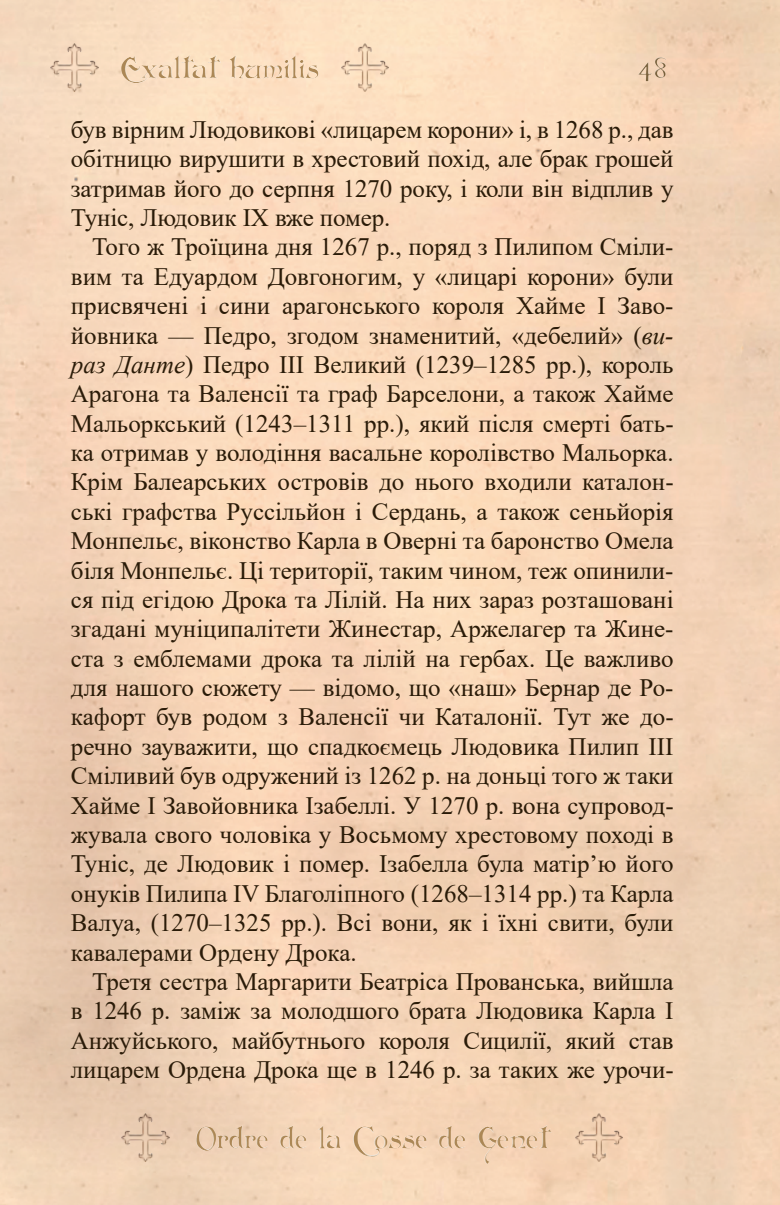
<style>
.page{position:relative;width:780px;height:1205px;background:#fff}
.page>*{position:absolute;margin:0;border:0;box-sizing:border-box;transform-origin:0 0}
.t1{font:35px "Acquest Script";color:#78603b}
.t2{font:30px "Arlekino";color:#ab8755}
.t3{font:25px/29.2px "Times New Roman";letter-spacing:-.005em;color:#2a1b08;text-align:justify}
.s1{font-style:italic}
</style>
<div class="page">
<div style="left:101px;top:6px;width:272px;height:97px;background:#fce0c2"></div>
<div style="left:599px;top:6px;width:146px;height:110px;background:#f3d2b4"></div>
<div style="left:51px;top:1117px;width:622px;height:78px;background:#f4d4b7"></div>
<img style="left:574px;top:1113px;width:50px;height:49px">
<img style="left:120px;top:1113px;width:50px;height:49px">
<img style="left:50px;top:43px;width:49px;height:49px">
<img style="left:341px;top:43px;width:49px;height:49px">
<p class="t2" style="left:120px;top:50px;width:200px">Exaltat humilis</p>
<h1 class="t1" style="left:638px;top:45px;width:30px">48</h1>
<p class="t3" style="left:71px;top:114px;width:604px">був вірним Людовикові «лицарем корони» і, в 1268 р., дав обітницю вирушити в хрестовий похід, але брак грошей затримав його до серпня 1270 року, і коли він відплив у Туніс, Людовик IX вже помер.</p>
<p class="t3" style="left:71px;top:232px;width:604px;text-indent:21px">Того ж Троїцина дня 1267 р., поряд з Пилипом Сміли&shy;вим та Едуардом Довгоногим, у «лицарі корони» були присвячені і сини арагонського короля Хайме I Заво&shy;йовника — Педро, згодом знаменитий, «дебелий» (<span class="s1">ви&shy;раз Данте</span>) Педро III Великий (1239–1285 рр.), король Арагона та Валенсії та граф Барселони, а також Хайме Мальоркський (1243–1311 рр.), який після смерті бать&shy;ка отримав у володіння васальне королівство Мальорка.<br>Крім Балеарських островів до нього входили каталон&shy;ські графства Руссільйон і Сердань, а також сеньйорія Монпельє, віконство Карла в Оверні та баронство Омела біля Монпельє. Ці території, таким чином, теж опинили&shy;ся під егідою Дрока та Лілій. На них зараз розташовані згадані муніципалітети Жинестар, Аржелагер та Жине&shy;ста з емблемами дрока та лілій на гербах. Це важливо для нашого сюжету — відомо, що «наш» Бернар де Ро&shy;кафорт був родом з Валенсії чи Каталонії. Тут же до&shy;речно зауважити, що спадкоємець Людовика Пилип ІІІ Сміливий був одружений із 1262 р. на доньці того ж таки Хайме І Завойовника Ізабеллі. У 1270 р. вона супровод&shy;жувала свого чоловіка у Восьмому хрестовому поході в Туніс, де Людовик і помер. Ізабелла була матір’ю його онуків Пилипа IV Благоліпного (1268–1314 рр.) та Карла Валуа, (1270–1325 рр.). Всі вони, як і їхні свити, були кавалерами Ордену Дрока.</p>
<p class="t3" style="left:71px;top:966px;width:604px;text-indent:21px">Третя сестра Маргарити Беатріса Прованська, вийшла в 1246 р. заміж за молодшого брата Людовика Карла I Анжуйського, майбутнього короля Сицилії, який став лицарем Ордена Дрока ще в 1246 р. за таких же урочи-</p>
<p class="t2" style="left:196px;top:1120px;width:354px">Ordre de la Cosse de Genet</p>
</div>
